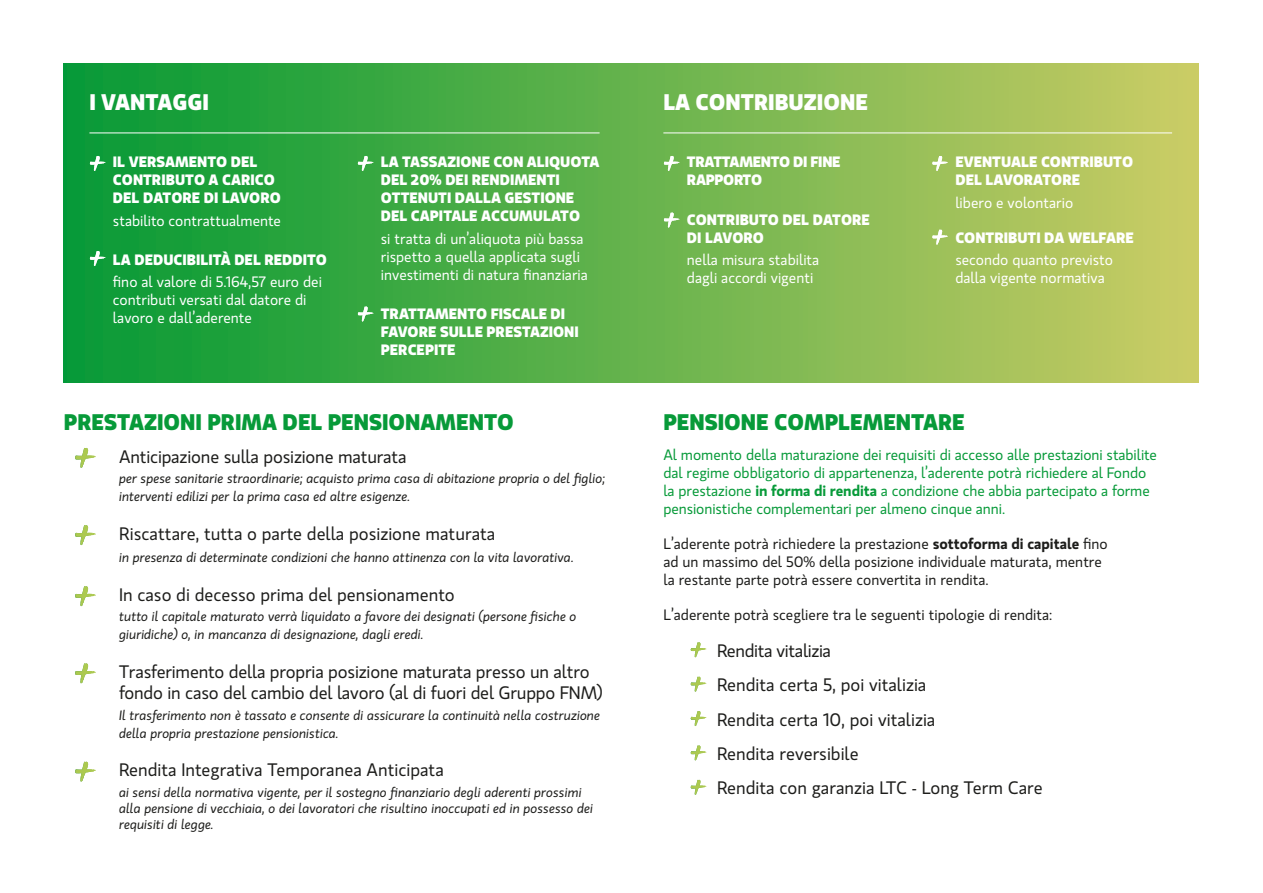
<style>
.page{position:relative;width:1263px;height:893px;background:#fff}
.page>*{position:absolute;margin:0;border:0;box-sizing:border-box;transform-origin:0 0}
.t1{font:700 22.5px "Gloriola";color:#079a39}
.t2{font:700 22.5px "Gloriola";color:#fff}
.t3{font:18px/21.6px "Gloriola";color:#1d1d1b}
.t4{font:18px "Gloriola";letter-spacing:-.02em;color:#1d1d1b}
.t5{font:15px/18px "Gloriola";color:#fff}
.t6{font:700 15px/18px "Gloriola";color:#fff}
.t7{font:15px/18px "Gloriola";letter-spacing:-.005em;color:#079a39}
.t8{font:15px/18px "Gloriola";color:#1d1d1b}
.t9{font:700 15px/18px "Gloriola";letter-spacing:-.02em;color:#fff}
.t10{font:italic 13.5px/18px "Gloriola";color:#1d1d1b}
.s1{font-weight:600}
</style>
<div class="page">
<div style="left:64px;top:64px;width:1134px;height:319px;background:linear-gradient(to right,#029a35,#cbcd65)"></div>
<svg style="left:664px;top:156px;width:16px;height:15px"></svg>
<svg style="left:932px;top:156px;width:16px;height:15px"></svg>
<svg style="left:664px;top:213px;width:16px;height:15px"></svg>
<svg style="left:932px;top:230px;width:16px;height:15px"></svg>
<hr style="left:663px;top:133px;width:509px;height:1px;background:#fff">
<svg style="left:358px;top:306px;width:16px;height:16px"></svg>
<svg style="left:358px;top:156px;width:16px;height:15px"></svg>
<svg style="left:90px;top:156px;width:16px;height:15px"></svg>
<svg style="left:90px;top:251px;width:16px;height:15px"></svg>
<hr style="left:89px;top:133px;width:511px;height:1px;background:#fff">
<svg style="left:75px;top:448px;width:21px;height:20px"></svg>
<svg style="left:75px;top:525px;width:21px;height:20px"></svg>
<svg style="left:75px;top:586px;width:21px;height:20px"></svg>
<svg style="left:75px;top:663px;width:21px;height:20px"></svg>
<svg style="left:75px;top:762px;width:21px;height:20px"></svg>
<svg style="left:691px;top:642px;width:15px;height:15px"></svg>
<svg style="left:691px;top:677px;width:15px;height:15px"></svg>
<svg style="left:691px;top:711px;width:15px;height:15px"></svg>
<svg style="left:691px;top:745px;width:15px;height:15px"></svg>
<svg style="left:691px;top:780px;width:15px;height:15px"></svg>
<p class="t2" style="left:89px;top:88px;width:121px">I VANTAGGI</p>
<p class="t6" style="left:113px;top:153px;width:169px">IL VERSAMENTO DEL<br>CONTRIBUTO A CARICO<br>DEL DATORE DI LAVORO</p>
<p class="t5" style="left:113px;top:212px;width:170px">stabilito contrattualmente</p>
<p class="t6" style="left:113px;top:251px;width:216px">LA DEDUCIBILITÀ DEL REDDITO</p>
<p class="t5" style="left:113px;top:273px;width:210px">fino al valore di 5.164,57 euro dei contributi versati dal datore di lavoro e dall’aderente</p>
<p class="t6" style="left:381px;top:153px;width:220px">LA TASSAZIONE CON ALIQUOTA<br>DEL 20% DEI RENDIMENTI<br>OTTENUTI DALLA GESTIONE<br>DEL CAPITALE ACCUMULATO</p>
<p class="t5" style="left:381px;top:230px;width:209px">si tratta di un’aliquota più bassa rispetto a quella applicata sugli investimenti di natura finanziaria</p>
<p class="t6" style="left:381px;top:305px;width:199px">TRATTAMENTO FISCALE DI<br>FAVORE SULLE PRESTAZIONI<br>PERCEPITE</p>
<p class="t1" style="left:64px;top:408px;width:451px">PRESTAZIONI PRIMA DEL PENSIONAMENTO</p>
<p class="t3" style="left:119px;top:446px;width:289px">Anticipazione sulla posizione maturata</p>
<p class="t10" style="left:119px;top:470px;width:488px">per spese sanitarie straordinarie; acquisto prima casa di abitazione propria o del figlio; interventi edilizi per la prima casa ed altre esigenze.</p>
<p class="t3" style="left:119px;top:523px;width:378px">Riscattare, tutta o parte della posizione maturata</p>
<p class="t10" style="left:119px;top:549px;width:456px">in presenza di determinate condizioni che hanno attinenza con la vita lavorativa.</p>
<p class="t3" style="left:119px;top:584px;width:337px">In caso di decesso prima del pensionamento</p>
<p class="t10" style="left:119px;top:608px;width:459px">tutto il capitale maturato verrà liquidato a favore dei designati (persone fisiche o giuridiche) o, in mancanza di designazione, dagli eredi.</p>
<p class="t3" style="left:119px;top:661px;width:485px">Trasferimento della propria posizione maturata presso un altro fondo in caso del cambio del lavoro (al di fuori del Gruppo FNM)</p>
<p class="t10" style="left:119px;top:706px;width:483px">Il trasferimento non è tassato e consente di assicurare la continuità nella costruzione della propria prestazione pensionistica.</p>
<p class="t3" style="left:119px;top:760px;width:326px">Rendita Integrativa Temporanea Anticipata</p>
<p class="t10" style="left:119px;top:784px;width:475px;line-height:16.2px">ai sensi della normativa vigente, per il sostegno finanziario degli aderenti prossimi alla pensione di vecchiaia, o dei lavoratori che risultino inoccupati ed in possesso dei requisiti di legge.</p>
<p class="t2" style="left:663px;top:88px;width:206px">LA CONTRIBUZIONE</p>
<p class="t9" style="left:687px;top:153px;width:155px">TRATTAMENTO DI FINE<br>RAPPORTO</p>
<p class="t6" style="left:687px;top:211px;width:184px">CONTRIBUTO DEL DATORE<br>DI LAVORO</p>
<p class="t5" style="left:687px;top:251px;width:134px">nella misura stabilita dagli accordi vigenti</p>
<p class="t6" style="left:955px;top:153px;width:179px">EVENTUALE CONTRIBUTO<br>DEL LAVORATORE</p>
<p class="t5" style="left:955px;top:194px;width:119px">libero e volontario</p>
<p class="t6" style="left:955px;top:229px;width:180px">CONTRIBUTI DA WELFARE</p>
<p class="t5" style="left:955px;top:251px;width:159px">secondo quanto previsto dalla vigente normativa</p>
<p class="t1" style="left:663px;top:408px;width:303px">PENSIONE COMPLEMENTARE</p>
<p class="t7" style="left:663px;top:447px;width:495px">Al momento della maturazione dei requisiti di accesso alle prestazioni stabilite dal regime obbligatorio di appartenenza, l’aderente potrà richiedere al Fondo la prestazione <span class="s1">in forma di rendita</span> a condizione che abbia partecipato a forme pensionistiche complementari per almeno cinque anni.</p>
<p class="t8" style="left:663px;top:536px;width:446px">L’aderente potrà richiedere la prestazione <span class="s1">sottoforma di capitale</span> fino ad un massimo del 50% della posizione individuale maturata, mentre la restante parte potrà essere convertita in rendita.</p>
<p class="t8" style="left:663px;top:607px;width:391px">L’aderente potrà scegliere tra le seguenti tipologie di rendita:</p>
<p class="t4" style="left:717px;top:640px;width:116px">Rendita vitalizia</p>
<p class="t3" style="left:717px;top:674px;width:211px">Rendita certa 5, poi vitalizia</p>
<p class="t3" style="left:717px;top:709px;width:220px">Rendita certa 10, poi vitalizia</p>
<p class="t3" style="left:717px;top:743px;width:143px">Rendita reversibile</p>
<p class="t3" style="left:717px;top:778px;width:327px">Rendita con garanzia LTC - Long Term Care</p>
</div>
